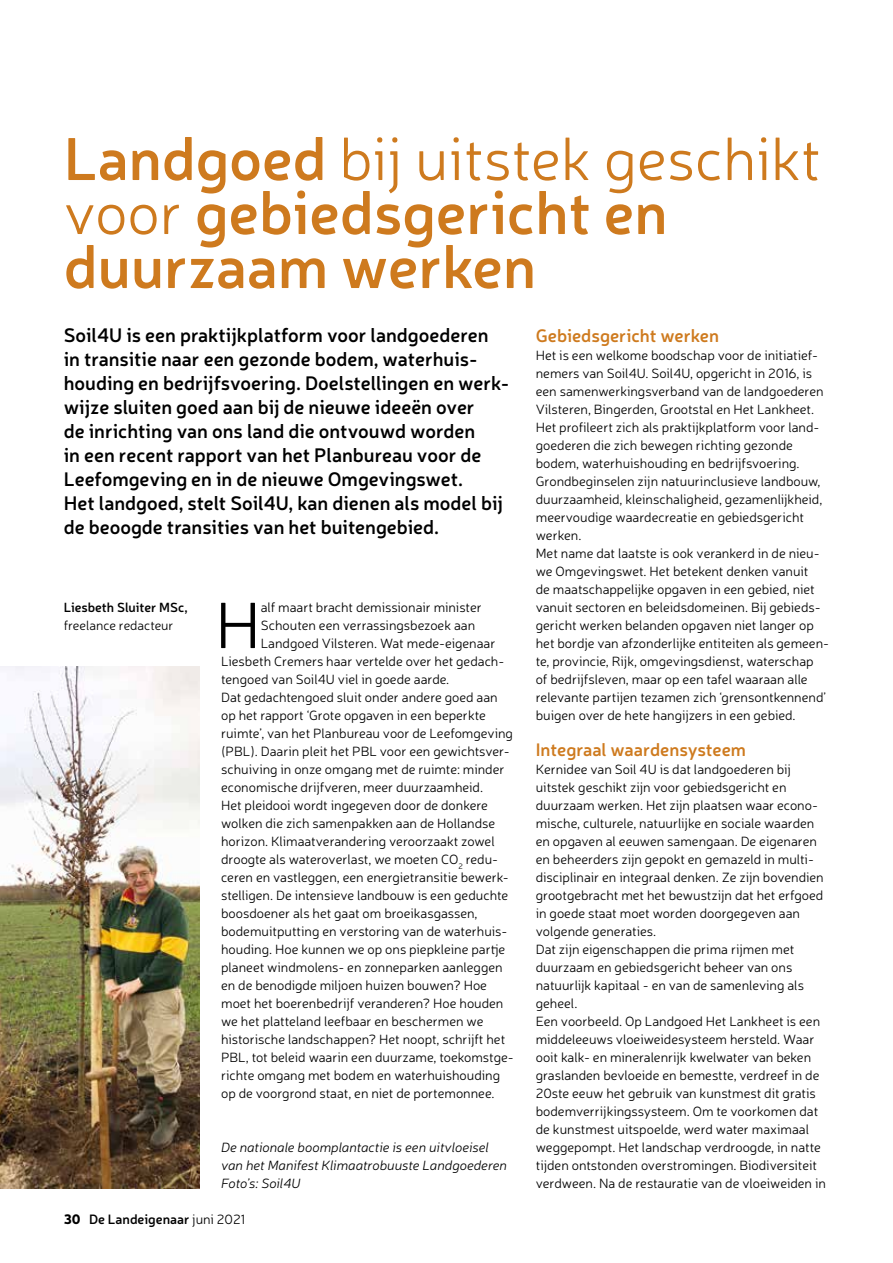
<style>
.page{position:relative;width:893px;height:1263px;background:#fff}
.page>*{position:absolute;margin:0;border:0;box-sizing:border-box;transform-origin:0 0}
.t1{font:300 65.85px "Neris";color:#000}
.t2{font:600 60px/54px "Neris";color:#ce7a1e}
.t3{font:600 19.5px/24px "Neris";color:#000}
.t4{font:600 18px "Neris";color:#ce7a1e}
.t5{font:300 13.5px/18px "Neris";color:#000}
.t6{font:italic 300 13.5px/18px "Neris";color:#000}
.t7{font:600 13.5px "Neris";color:#000}
.t8{font:600 13.2px "Neris";color:#000}
.t9{font:300 13.2px "Neris";color:#000}
.s1{font-weight:300}
.s2{font-weight:900}
</style>
<div class="page">
<img style="left:0;top:666px;width:200px;height:522px">
<h2 class="t2" style="left:64px;top:129px;width:759px">Landgoed <span class="s1">bij uitstek geschikt voor</span> gebiedsgericht en duurzaam werken</h2>
<p class="t3" style="left:64px;top:322px;width:447px">Soil4U is een praktijkplatform voor landgoederen in transitie naar een gezonde bodem, waterhuis&shy;houding en bedrijfsvoering. Doelstellingen en werk&shy;wijze sluiten goed aan bij de nieuwe ideeën over<br>de inrichting van ons land die ontvouwd worden<br>in een recent rapport van het Planbureau voor de Leefomgeving en in de nieuwe Omgevingswet.<br>Het landgoed, stelt Soil4U, kan dienen als model bij de beoogde transities van het buitengebied.</p>
<p class="t8" style="left:64px;top:598px;width:125px">Liesbeth Sluiter MSc,</p>
<p class="t9" style="left:64px;top:617px;width:111px">freelance redacteur</p>
<h1 class="t1" style="left:215px;top:583px;width:47px">H</h1>
<p class="t5" style="left:261px;top:598px;width:223px">alf maart bracht demissionair minister</p>
<p class="t5" style="left:261px;top:616px;width:216px">Schouten een verrassingsbezoek aan</p>
<p class="t5" style="left:261px;top:634px;width:236px">Landgoed Vilsteren. Wat mede-eigenaar</p>
<p class="t5" style="left:221px;top:652px;width:285px">Liesbeth Cremers haar vertelde over het gedach-</p>
<p class="t5" style="left:221px;top:670px;width:230px">tengoed van Soil4U viel in goede aarde.</p>
<p class="t5" style="left:221px;top:688px;width:278px">Dat gedachtengoed sluit onder andere goed aan</p>
<p class="t5" style="left:221px;top:706px;width:266px">op het rapport ‘Grote opgaven in een beperkte</p>
<p class="t5" style="left:221px;top:724px;width:293px">ruimte’, van het Planbureau voor de Leefomgeving</p>
<p class="t5" style="left:221px;top:742px;width:290px">(PBL). Daarin pleit het PBL voor een gewichtsver-</p>
<p class="t5" style="left:221px;top:760px;width:285px">schuiving in onze omgang met de ruimte: minder</p>
<p class="t5" style="left:221px;top:778px;width:264px">economische drijfveren, meer duurzaamheid.</p>
<p class="t5" style="left:221px;top:796px;width:268px">Het pleidooi wordt ingegeven door de donkere</p>
<p class="t5" style="left:221px;top:814px;width:276px">wolken die zich samenpakken aan de Hollandse</p>
<p class="t5" style="left:221px;top:832px;width:275px">horizon. Klimaatverandering veroorzaakt zowel</p>
<p class="t5" style="left:221px;top:850px;width:279px">droogte als wateroverlast, we moeten CO<sub>2</sub> redu-</p>
<p class="t5" style="left:221px;top:868px;width:289px">ceren en vastleggen, een energietransitie bewerk-</p>
<p class="t5" style="left:221px;top:886px;width:289px">stelligen. De intensieve landbouw is een geduchte</p>
<p class="t5" style="left:221px;top:904px;width:258px">boosdoener als het gaat om broeikasgassen,</p>
<p class="t5" style="left:221px;top:922px;width:288px">bodemuitputting en verstoring van de waterhuis-</p>
<p class="t5" style="left:221px;top:940px;width:286px">houding. Hoe kunnen we op ons piepkleine partje</p>
<p class="t5" style="left:221px;top:958px;width:283px">planeet windmolens- en zonneparken aanleggen</p>
<p class="t5" style="left:221px;top:976px;width:267px">en de benodigde miljoen huizen bouwen? Hoe</p>
<p class="t5" style="left:221px;top:994px;width:284px">moet het boerenbedrijf veranderen? Hoe houden</p>
<p class="t5" style="left:221px;top:1012px;width:264px">we het platteland leefbaar en beschermen we</p>
<p class="t5" style="left:221px;top:1030px;width:286px">historische landschappen? Het noopt, schrijft het</p>
<p class="t5" style="left:221px;top:1048px;width:294px">PBL, tot beleid waarin een duurzame, toekomstge-</p>
<p class="t5" style="left:221px;top:1066px;width:281px">richte omgang met bodem en waterhuishouding</p>
<p class="t5" style="left:221px;top:1084px;width:275px">op de voorgrond staat, en niet de portemonnee.</p>
<p class="t6" style="left:221px;top:1138px;width:287px">De nationale boomplantactie is een uitvloeisel van het Manifest Klimaatrobuuste Landgoederen<br>Foto’s: Soil4U</p>
<p class="t7" style="left:64px;top:1210px;width:183px"><span class="s2">30</span> De Landeigenaar <span class="s1">juni 2021</span></p>
<h3 class="t4" style="left:536px;top:323px;width:185px">Gebiedsgericht werken</h3>
<p class="t5" style="left:536px;top:346px;width:295px">Het is een welkome boodschap voor de initiatief&shy;nemers van Soil4U. Soil4U, opgericht in 2016, is een samenwerkingsverband van de landgoederen Vilsteren, Bingerden, Grootstal en Het Lankheet.<br>Het profileert zich als praktijkplatform voor land&shy;goederen die zich bewegen richting gezonde bodem, waterhuishouding en bedrijfsvoering.<br>Grondbeginselen zijn natuurinclusieve landbouw, duurzaamheid, kleinschaligheid, gezamenlijkheid, meervoudige waardecreatie en gebiedsgericht werken.<br>Met name dat laatste is ook verankerd in de nieu&shy;we Omgevingswet. Het betekent denken vanuit<br>de maatschappelijke opgaven in een gebied, niet vanuit sectoren en beleidsdomeinen. Bij gebieds&shy;gericht werken belanden opgaven niet langer op het bordje van afzonderlijke entiteiten als gemeen&shy;te, provincie, Rijk, omgevingsdienst, waterschap<br>of bedrijfsleven, maar op een tafel waaraan alle relevante partijen tezamen zich ‘grensontkennend’ buigen over de hete hangijzers in een gebied.</p>
<h3 class="t4" style="left:536px;top:737px;width:212px">Integraal waardensysteem</h3>
<p class="t5" style="left:536px;top:760px;width:292px">Kernidee van Soil 4U is dat landgoederen bij uitstek geschikt zijn voor gebiedsgericht en duurzaam werken. Het zijn plaatsen waar econo&shy;mische, culturele, natuurlijke en sociale waarden en opgaven al eeuwen samengaan. De eigenaren en beheerders zijn gepokt en gemazeld in multi&shy;disciplinair en integraal denken. Ze zijn bovendien grootgebracht met het bewustzijn dat het erfgoed in goede staat moet worden doorgegeven aan volgende generaties.<br>Dat zijn eigenschappen die prima rijmen met duurzaam en gebiedsgericht beheer van ons natuurlijk kapitaal - en van de samenleving als geheel.<br>Een voorbeeld. Op Landgoed Het Lankheet is een middeleeuws vloeiweidesysteem hersteld. Waar ooit kalk- en mineralenrijk kwelwater van beken graslanden bevloeide en bemestte, verdreef in de 20ste eeuw het gebruik van kunstmest dit gratis bodemverrijkingssysteem. Om te voorkomen dat de kunstmest uitspoelde, werd water maximaal weggepompt. Het landschap verdroogde, in natte tijden ontstonden overstromingen. Biodiversiteit verdween. Na de restauratie van de vloeiweiden in</p>
</div>
